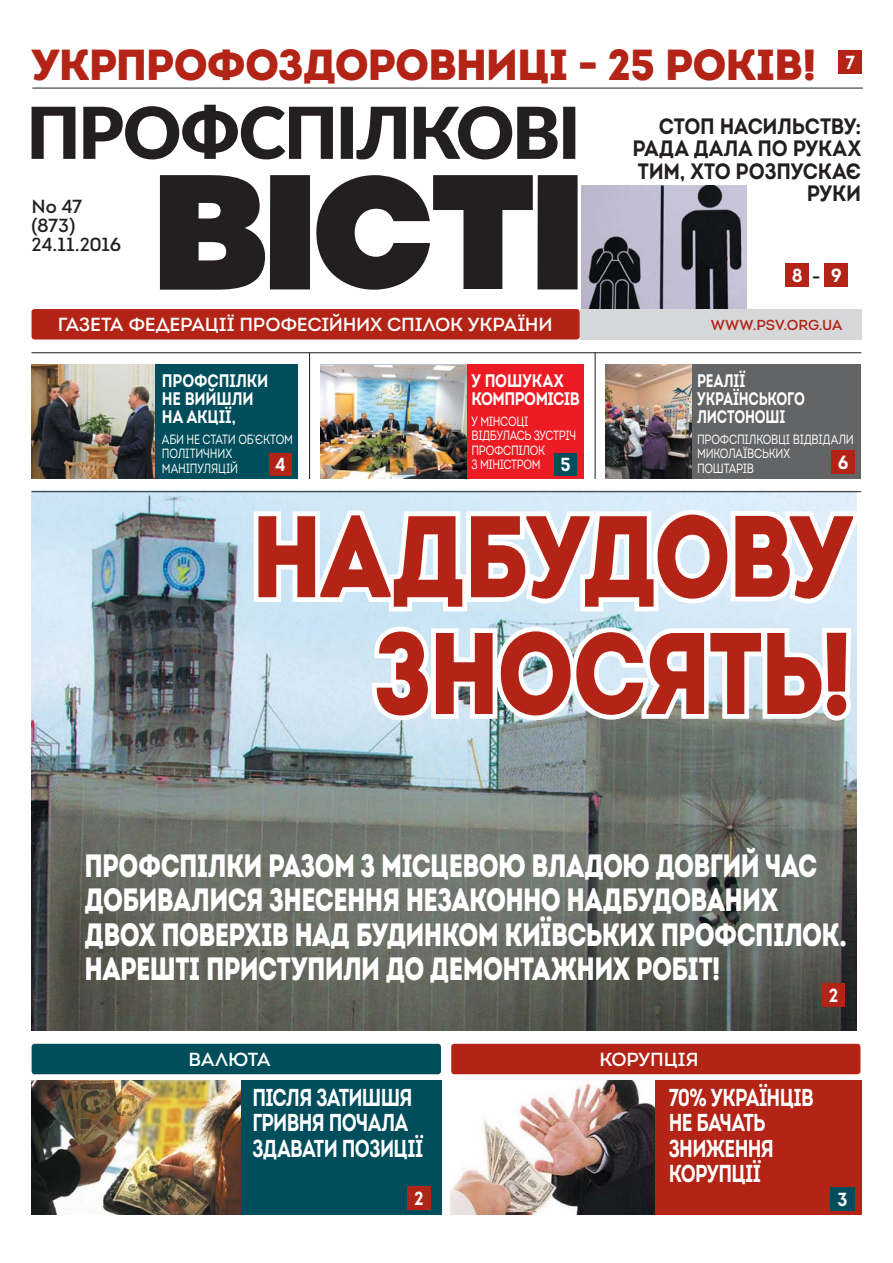
<style>
.page{position:relative;width:893px;height:1263px;background:#fff}
.page>*{position:absolute;margin:0;border:0;box-sizing:border-box;transform-origin:0 0}
.t1{font:900 115.65px/116.9px "Intro";letter-spacing:-.03em;color:#b32316;text-align:right;scale:.84 1}
.t2{font:900 43.35px "Intro";letter-spacing:-.03em;color:#b32316}
.t3{font:900 32.25px/34.5px "Intro";letter-spacing:-.025em;color:#fff;scale:.78 1}
.t4{font:700 24.45px/25.7px "Intro";letter-spacing:-.035em;color:#fff;scale:.77 1}
.t5{font:700 22.2px/22.2px "Intro";letter-spacing:-.01em;color:#231f20;text-align:right;scale:.9 1}
.t6{font:18.9px "Intro Regular Alt";letter-spacing:-.015em;color:#fff}
.t7{font:18.9px/18.9px "Intro Regular Alt";letter-spacing:-.015em;color:#231f20}
.t8{font:700 18.9px "Intro";color:#fff;scale:.93 1}
.t9{font:700 18.15px/17.9px "Intro";letter-spacing:-.015em;color:#fff;scale:.75 1}
.t10{font:700 18.15px/17.9px "Intro";letter-spacing:-.015em;color:#fff;scale:.82 1}
.t11{font:700 18.15px/17.9px "Intro";letter-spacing:-.035em;color:#fff;scale:.82 1}
.t12{font:14.4px "Intro Regular Alt";color:#b32316}
.t13{font:13.35px/14.4px "Intro";letter-spacing:-.025em;color:#fff;scale:.8 1}
.s1{font-weight:700;font-size:18.9px}
.s2{font-size:16.65px;color:#231f20}
</style>
<div class="page">
<svg style="left:160px;top:175px;width:417px;height:115px;fill:#231f20"></svg>
<img style="left:32px;top:492px;width:824px;height:539px">
<div style="left:605px;top:365px;width:256px;height:114px;background:#636466"></div>
<div style="left:32px;top:365px;width:266px;height:114px;background:#004d5b"></div>
<hr style="left:32px;top:352px;width:829px;height:1px;background:#231f20">
<hr style="left:309px;top:352px;width:1px;height:127px;background:#231f20">
<hr style="left:595px;top:352px;width:1px;height:127px;background:#231f20">
<svg style="left:32px;top:105px;width:543px;height:54px"></svg>
<div style="left:321px;top:365px;width:262px;height:114px;background:#ed1c24"></div>
<hr style="left:32px;top:88px;width:831px;height:1px;background:#231f20">
<div style="left:838px;top:50px;width:24px;height:24px;background:#b32316"></div>
<div style="left:785px;top:264px;width:24px;height:23px;background:#b32316"></div>
<hr style="left:32px;top:491px;width:829px;height:1px;background:#231f20">
<div style="left:554px;top:453px;width:23px;height:22px;background:#004d5b"></div>
<div style="left:32px;top:1080px;width:410px;height:135px;background:#004d5b"></div>
<div style="left:32px;top:1044px;width:409px;height:30px;background:#004d5b;border-radius:3px"></div>
<div style="left:821px;top:983px;width:24px;height:24px;background:#b32316"></div>
<img style="left:32px;top:1080px;width:208px;height:135px">
<div style="left:452px;top:1080px;width:409px;height:135px;background:#b32316"></div>
<div style="left:451px;top:1044px;width:409px;height:30px;background:#b32316;border-radius:3px"></div>
<div style="left:830px;top:1187px;width:24px;height:24px;background:#004d5b"></div>
<img style="left:32px;top:365px;width:123px;height:114px">
<img style="left:606px;top:365px;width:85px;height:114px">
<img style="left:320px;top:365px;width:147px;height:114px">
<div style="left:269px;top:453px;width:22px;height:22px;background:#b32316"></div>
<div style="left:831px;top:450px;width:24px;height:24px;background:#b32316"></div>
<div style="left:407px;top:1186px;width:24px;height:24px;background:#b32316"></div>
<div style="left:32px;top:309px;width:548px;height:31px;background:#b32316;border-radius:3px"></div>
<div style="left:824px;top:264px;width:24px;height:23px;background:#b32316"></div>
<img style="left:451px;top:1080px;width:203px;height:135px">
<svg style="left:249px;top:506px;width:414px;height:110px"></svg>
<div style="left:653px;top:510px;width:79px;height:93px;border:10px solid #fff;border-radius:50%"></div>
<div style="left:670px;top:530px;width:44px;height:53px;border:10px solid #fff;border-radius:50%"></div>
<svg style="left:726px;top:506px;width:131px;height:100px"></svg>
<svg style="left:367px;top:622px;width:135px;height:103px"></svg>
<div style="left:496px;top:627px;width:79px;height:93px;border:10px solid #fff;border-radius:50%"></div>
<div style="left:514px;top:647px;width:43px;height:53px;border:10px solid #fff;border-radius:50%"></div>
<svg style="left:567px;top:623px;width:289px;height:101px"></svg>
<div style="left:580px;top:309px;width:281px;height:31px;background:#d5d7d8"></div>
<img style="left:581px;top:185px;width:166px;height:124px">
<h2 class="t2" style="left:32px;top:40px;width:786px">УКРПРОФОЗДОРОВНИЦІ - 25 РОКІВ!</h2>
<p class="t8" style="left:845px;top:52px;width:12px">7</p>
<p class="t7" style="left:32px;top:199px;width:91px">№ 47 (873)<br>24.11.2016</p>
<p class="t6" style="left:58px;top:318px;width:496px">ГАЗЕТА ФЕДЕРАЦІЇ ПРОФЕСІЙНИХ СПІЛОК УКРАЇНИ</p>
<p class="t10" style="left:162px;top:372px;width:131px">ПРОФСПІЛКИ<br>НЕ ВИЙШЛИ<br>НА АКЦІЇ,</p>
<p class="t13" style="left:162px;top:432px;width:165px">АБИ НЕ СТАТИ ОБ’ЄКТОМ<br>ПОЛІТИЧНИХ<br>МАНІПУЛЯЦІЙ</p>
<p class="t8" style="left:275px;top:454px;width:13px">4</p>
<p class="t11" style="left:471px;top:372px;width:134px">У ПОШУКАХ<br>КОМПРОМІСІВ</p>
<p class="t13" style="left:471px;top:414px;width:132px">У МІНСОЦІ<br>ВІДБУЛАСЬ ЗУСТРІЧ<br>ПРОФСПІЛОК<br>З МІНІСТРОМ <span class="s1">5</span></p>
<p class="t5" style="left:632px;top:115px;width:255px">СТОП НАСИЛЬСТВУ:<br>РАДА ДАЛА ПО РУКАХ<br>ТИМ, ХТО РОЗПУСКАЄ<br>РУКИ</p>
<p class="t8" style="left:792px;top:265px;width:32px">8 <span class="s2">–</span></p>
<p class="t8" style="left:831px;top:265px;width:13px">9</p>
<p class="t12" style="left:711px;top:320px;width:133px">WWW.PSV.ORG.UA</p>
<p class="t9" style="left:697px;top:372px;width:145px">РЕАЛІЇ<br>УКРАЇНСЬКОГО<br>ЛИСТОНОШІ</p>
<p class="t13" style="left:697px;top:432px;width:197px">ПРОФСПІЛКОВЦІ ВІДВІДАЛИ<br>МИКОЛАЇВСЬКИХ<br>ПОШТАРІВ</p>
<p class="t8" style="left:838px;top:452px;width:13px">6</p>
<h1 class="t1" style="left:251px;top:499px;width:717px">НАДБУДОВУ<br>ЗНОСЯТЬ!</h1>
<p class="t3" style="left:85px;top:848px;width:979px">ПРОФСПІЛКИ РАЗОМ З МІСЦЕВОЮ ВЛАДОЮ ДОВГИЙ ЧАС ДОБИВАЛИСЯ ЗНЕСЕННЯ НЕЗАКОННО НАДБУДОВАНИХ ДВОХ ПОВЕРХІВ НАД БУДИНКОМ КИЇВСЬКИХ ПРОФСПІЛОК.<br>НАРЕШТІ ПРИСТУПИЛИ ДО ДЕМОНТАЖНИХ РОБІТ!</p>
<p class="t6" style="left:189px;top:1053px;width:83px">ВАЛЮТА</p>
<p class="t4" style="left:252px;top:1084px;width:224px">ПІСЛЯ ЗАТИШШЯ<br>ГРИВНЯ ПОЧАЛА<br>ЗДАВАТИ ПОЗИЦІЇ</p>
<p class="t8" style="left:414px;top:1188px;width:12px">2</p>
<p class="t8" style="left:829px;top:985px;width:12px">2</p>
<p class="t6" style="left:599px;top:1053px;width:101px">КОРУПЦІЯ</p>
<p class="t4" style="left:669px;top:1084px;width:190px">70% УКРАЇНЦІВ<br>НЕ БАЧАТЬ<br>ЗНИЖЕННЯ<br>КОРУПЦІЇ</p>
<p class="t8" style="left:837px;top:1188px;width:12px">3</p>
</div>
